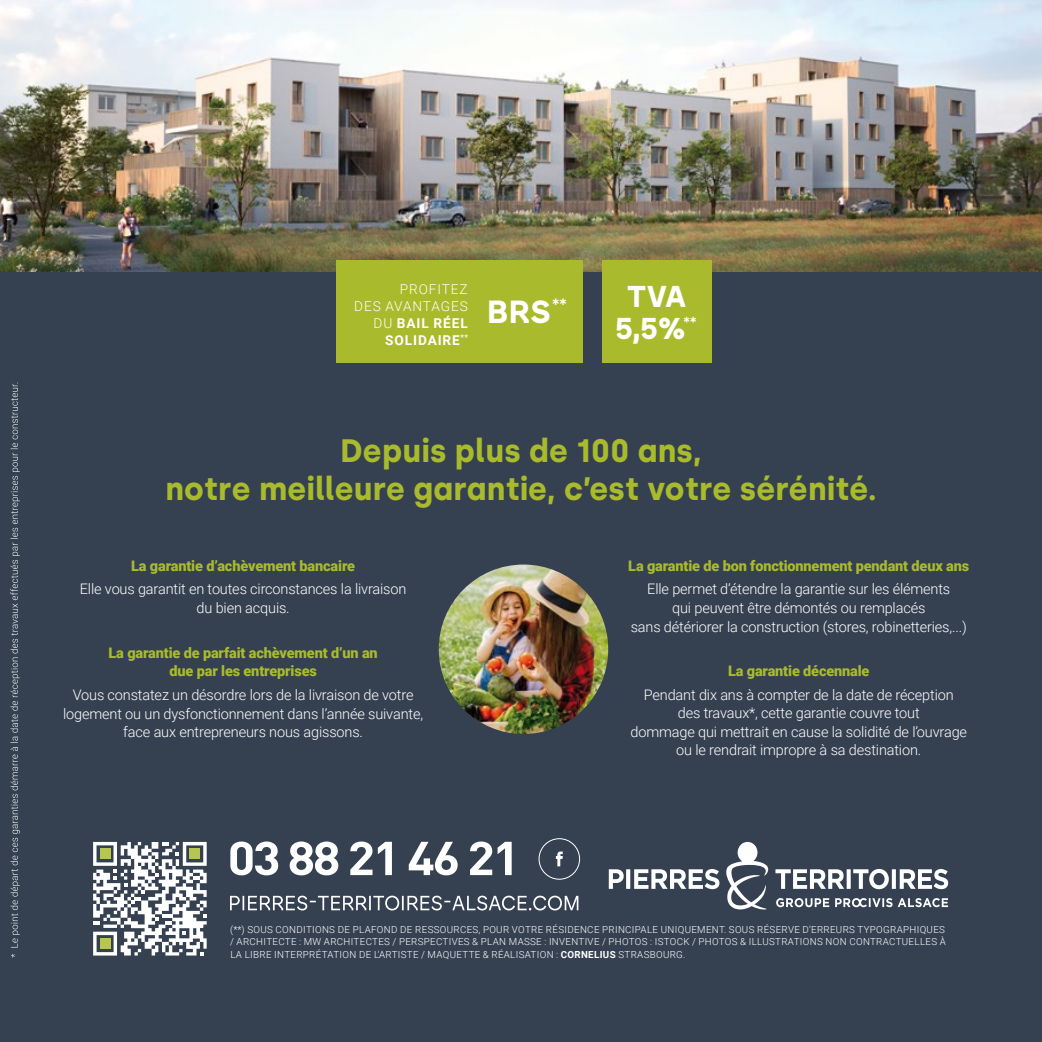
<style>
.page{position:relative;width:1042px;height:1042px;background:#354151}
.page>*{position:absolute;margin:0;border:0;box-sizing:border-box;transform-origin:0 0}
.t1{font:700 32.38px/37.6px "Silka";letter-spacing:.01em;color:#a9bb2c;text-align:center;scale:.95 1}
.t2{font:700 32.02px "Brockmann";color:#fff}
.t3{font:700 30.1px/32px "Brockmann";color:#fff;text-align:center}
.t4{font:300 14.53px/18.6px "Roboto";letter-spacing:-.01em;color:#fff;text-align:center}
.t5{font:900 14.53px/18.6px "Roboto";letter-spacing:-.01em;color:#a9bb2c;text-align:center}
.t6{font:300 13.47px/17px "Roboto";letter-spacing:.065em;color:#fff;text-align:right}
.t7{font:300 9.8px/12.2px "Roboto";letter-spacing:.035em;color:#fff;text-align:justify}
.s1{font-weight:700}
</style>
<div class="page">
<svg style="left:10px;top:382px;width:10px;height:575px"></svg>
<svg style="left:230px;top:895px;width:348px;height:15px"></svg>
<svg style="left:230px;top:841px;width:282px;height:34px"></svg>
<div style="left:539px;top:838px;width:41px;height:41px;border:1px solid #fff;border-radius:50%"></div>
<svg style="left:556px;top:851px;width:7px;height:15px"></svg>
<svg style="left:609px;top:842px;width:339px;height:67px"></svg>
<svg style="left:93px;top:842px;width:114px;height:113px"></svg>
<div style="left:100px;top:938px;width:10px;height:10px;background:#b7c552"></div>
<div style="left:190px;top:849px;width:10px;height:10px;background:#b7c552"></div>
<div style="left:100px;top:849px;width:10px;height:10px;background:#b7c552"></div>
<img style="left:439px;top:564px;width:169px;height:170px;border-radius:85px">
<img style="left:0;top:0;width:1042px;height:272px">
<div style="left:337px;top:260px;width:246px;height:103px;background:#a9bb2c"></div>
<div style="left:601px;top:260px;width:110px;height:103px;background:#a9bb2c"></div>
<p class="t6" style="left:354px;top:280px;width:115px">PROFITEZ<br>DES AVANTAGES<br>DU <span class="s1">BAIL RÉEL<br>SOLIDAIRE</span><sup>**</sup></p>
<h2 class="t2" style="left:487px;top:292px;width:83px">BRS<sup>**</sup></h2>
<h3 class="t3" style="left:615px;top:280px;width:84px">TVA<br>5,5%<sup>**</sup></h3>
<h1 class="t1" style="left:165px;top:432px;width:750px">Depuis plus de 100 ans,<br>notre meilleure garantie, c’est votre sérénité.</h1>
<p class="t5" style="left:131px;top:555px;width:225px">La garantie d’achèvement bancaire</p>
<p class="t4" style="left:80px;top:579px;width:328px">Elle vous garantit en toutes circonstances la livraison du bien acquis.</p>
<p class="t5" style="left:109px;top:643px;width:271px">La garantie de parfait achèvement d’un an due par les entreprises</p>
<p class="t4" style="left:63px;top:685px;width:361px">Vous constatez un désordre lors de la livraison de votre logement ou un dysfonctionnement dans l’année suivante, face aux entrepreneurs nous agissons.</p>
<p class="t5" style="left:628px;top:555px;width:342px">La garantie de bon fonctionnement pendant deux ans</p>
<p class="t4" style="left:631px;top:579px;width:338px">Elle permet d’étendre la garantie sur les éléments<br>qui peuvent être démontés ou remplacés<br>sans détériorer la construction (stores, robinetteries,...)</p>
<p class="t5" style="left:728px;top:661px;width:143px">La garantie décennale</p>
<p class="t4" style="left:630px;top:685px;width:338px">Pendant dix ans à compter de la date de réception<br>des travaux*, cette garantie couvre tout<br>dommage qui mettrait en cause la solidité de l’ouvrage ou le rendrait impropre à sa destination.</p>
<p class="t7" style="left:230px;top:923px;width:717px">(**) SOUS CONDITIONS DE PLAFOND DE RESSOURCES, POUR VOTRE RÉSIDENCE PRINCIPALE UNIQUEMENT. SOUS RÉSERVE D’ERREURS TYPOGRAPHIQUES / ARCHITECTE : MW ARCHITECTES / PERSPECTIVES &amp; PLAN MASSE : INVENTIVE / PHOTOS : ISTOCK / PHOTOS &amp; ILLUSTRATIONS NON CONTRACTUELLES À LA LIBRE INTERPRÉTATION DE L’ARTISTE / MAQUETTE &amp; RÉALISATION : <span class="s1">CORNELIUS</span> STRASBOURG.</p>
</div>
